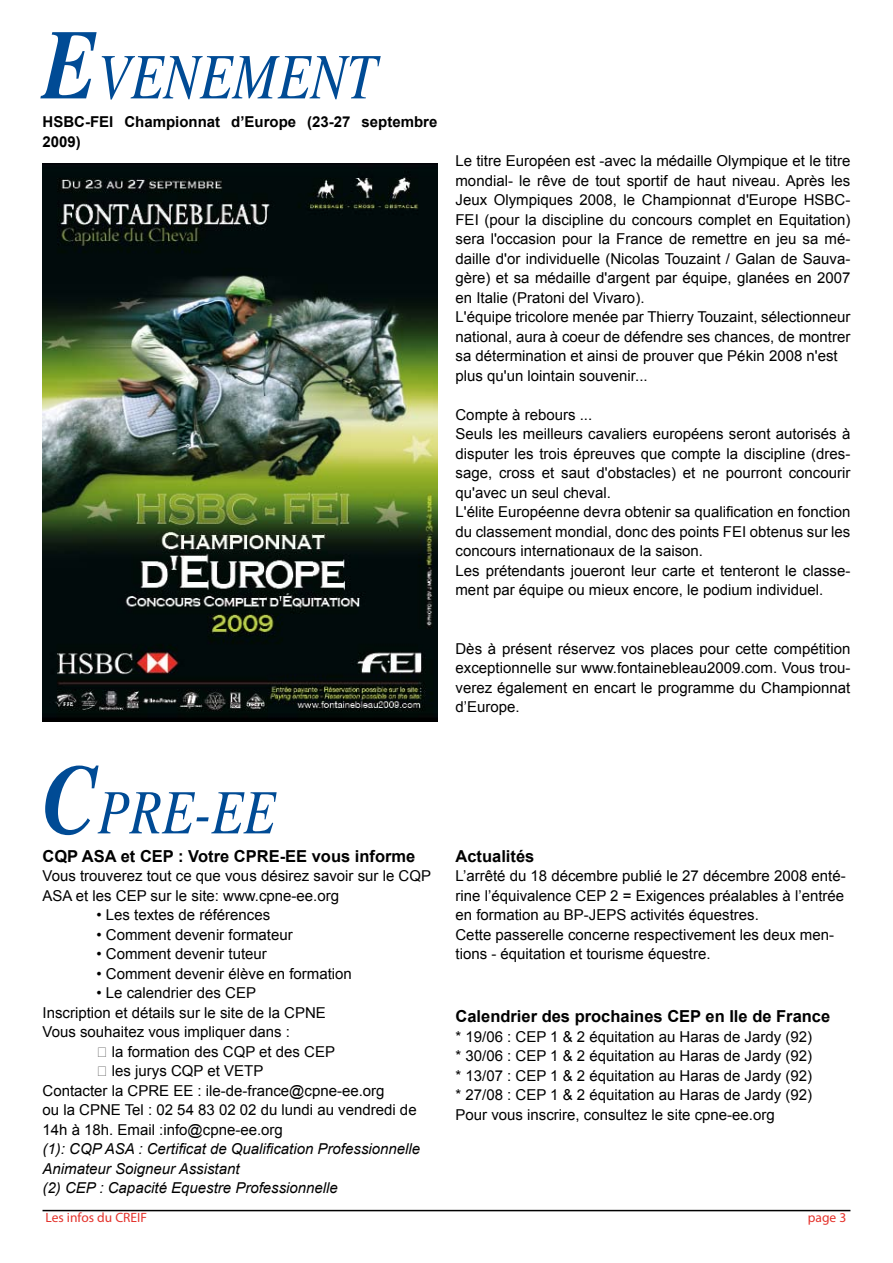
<style>
.page{position:relative;width:893px;height:1263px;background:#fff}
.page>*{position:absolute;margin:0;border:0;box-sizing:border-box;transform-origin:0 0}
.t1{font:italic 64.8px "Times";color:#004b95;scale:.83 1}
.t2{font:italic 63px "Times";color:#004b95;scale:.83 1}
.t3{font:700 16.5px "Arial";color:#000}
.t4{font:15px/19.5px "Arial";color:#000}
.t5{font:italic 15px/19.5px "Arial";color:#000}
.t6{font:700 15px/19.5px "Arial";color:#000}
.t7{font:13.5px "Myriad Pro";color:#e4312a}
.s1{font-weight:700;font-size:99px}
</style>
<div class="page">
<hr style="left:43px;top:1210px;width:807px;height:1px;background:#000">
<img style="left:43px;top:163px;width:395px;height:559px">
<h1 class="t1" style="left:43px;top:41px;width:404px"><span class="s1">E</span>VENEMENT</h1>
<p class="t6" style="left:43px;top:113px;width:396px">HSBC-FEI Championnat d’Europe (23-27 septembre<br>2009)</p>
<p class="t4" style="left:455px;top:151px;width:396px">Le titre Européen est -avec la médaille Olympique et le titre mondial- le rêve de tout sportif de haut niveau. Après les Jeux Olympiques 2008, le Championnat d'Europe HSBC-FEI (pour la discipline du concours complet en Equitation) sera l'occasion pour la France de remettre en jeu sa mé&shy;daille d'or individuelle (Nicolas Touzaint / Galan de Sauva&shy;gère) et sa médaille d'argent par équipe, glanées en 2007 en Italie (Pratoni del Vivaro).<br>L'équipe tricolore menée par Thierry Touzaint, sélectionneur national, aura à coeur de défendre ses chances, de montrer sa détermination et ainsi de prouver que Pékin 2008 n'est plus qu'un lointain souvenir...</p>
<p class="t4" style="left:455px;top:405px;width:396px">Compte à rebours ...<br>Seuls les meilleurs cavaliers européens seront autorisés à disputer les trois épreuves que compte la discipline (dres&shy;sage, cross et saut d'obstacles) et ne pourront concourir qu'avec un seul cheval.<br>L'élite Européenne devra obtenir sa qualification en fonction du classement mondial, donc des points FEI obtenus sur les concours internationaux de la saison.<br>Les prétendants joueront leur carte et tenteront le classe&shy;ment par équipe ou mieux encore, le podium individuel.</p>
<p class="t4" style="left:455px;top:639px;width:396px;text-align:justify">Dès à présent réservez vos places pour cette compétition exceptionnelle sur www.fontainebleau2009.com. Vous trou&shy;verez également en encart le programme du Championnat d’Europe.</p>
<h2 class="t2" style="left:43px;top:778px;width:244px"><span class="s1">C</span>PRE-EE</h2>
<p class="t3" style="left:43px;top:845px;width:374px">CQP ASA et CEP : Votre CPRE-EE vous informe</p>
<p class="t4" style="left:43px;top:866px;width:390px">Vous trouverez tout ce que vous désirez savoir sur le CQP<br>ASA et les CEP sur le site: www.cpne-ee.org</p>
<p class="t4" style="left:97px;top:905px;width:175px">• Les textes de références</p>
<p class="t4" style="left:97px;top:925px;width:198px">• Comment devenir formateur</p>
<p class="t4" style="left:97px;top:944px;width:172px">• Comment devenir tuteur</p>
<p class="t4" style="left:97px;top:964px;width:257px">• Comment devenir élève en formation</p>
<p class="t4" style="left:97px;top:983px;width:161px">• Le calendrier des CEP</p>
<p class="t4" style="left:43px;top:1003px;width:285px">Inscription et détails sur le site de la CPNE</p>
<p class="t4" style="left:43px;top:1022px;width:249px">Vous souhaitez vous impliquer dans :</p>
<p class="t4" style="left:112px;top:1042px;width:225px">la formation des CQP et des CEP</p>
<p class="t4" style="left:112px;top:1061px;width:153px">les jurys CQP et VETP</p>
<p class="t4" style="left:43px;top:1081px;width:344px">Contacter la CPRE EE : ile-de-france@cpne-ee.org</p>
<p class="t4" style="left:43px;top:1100px;width:376px">ou la CPNE Tel : 02 54 83 02 02 du lundi au vendredi de</p>
<p class="t4" style="left:43px;top:1120px;width:242px">14h à 18h. Email :info@cpne-ee.org</p>
<p class="t5" style="left:43px;top:1139px;width:379px">(1): CQP ASA : Certificat de Qualification Professionnelle<br>Animateur Soigneur Assistant<br>(2) CEP : Capacité Equestre Professionnelle</p>
<p class="t3" style="left:455px;top:845px;width:80px">Actualités</p>
<p class="t4" style="left:455px;top:866px;width:392px">L’arrêté du 18 décembre publié le 27 décembre 2008 enté&shy;rine l’équivalence CEP 2 = Exigences préalables à l’entrée en formation au BP-JEPS activités équestres.<br>Cette passerelle concerne respectivement les deux men&shy;tions - équitation et tourisme équestre.</p>
<p class="t3" style="left:455px;top:1006px;width:376px">Calendrier des prochaines CEP en Ile de France</p>
<p class="t4" style="left:455px;top:1027px;width:358px;text-align:justify">* 19/06 : CEP 1 &amp; 2 équitation au Haras de Jardy (92) * 30/06 : CEP 1 &amp; 2 équitation au Haras de Jardy (92) * 13/07 : CEP 1 &amp; 2 équitation au Haras de Jardy (92) * 27/08 : CEP 1 &amp; 2 équitation au Haras de Jardy (92)<br>Pour vous inscrire, consultez le site cpne-ee.org</p>
<p class="t7" style="left:46px;top:1209px;width:103px">Les infos du CREIF</p>
<p class="t7" style="left:808px;top:1209px;width:30px">page</p>
</div>
